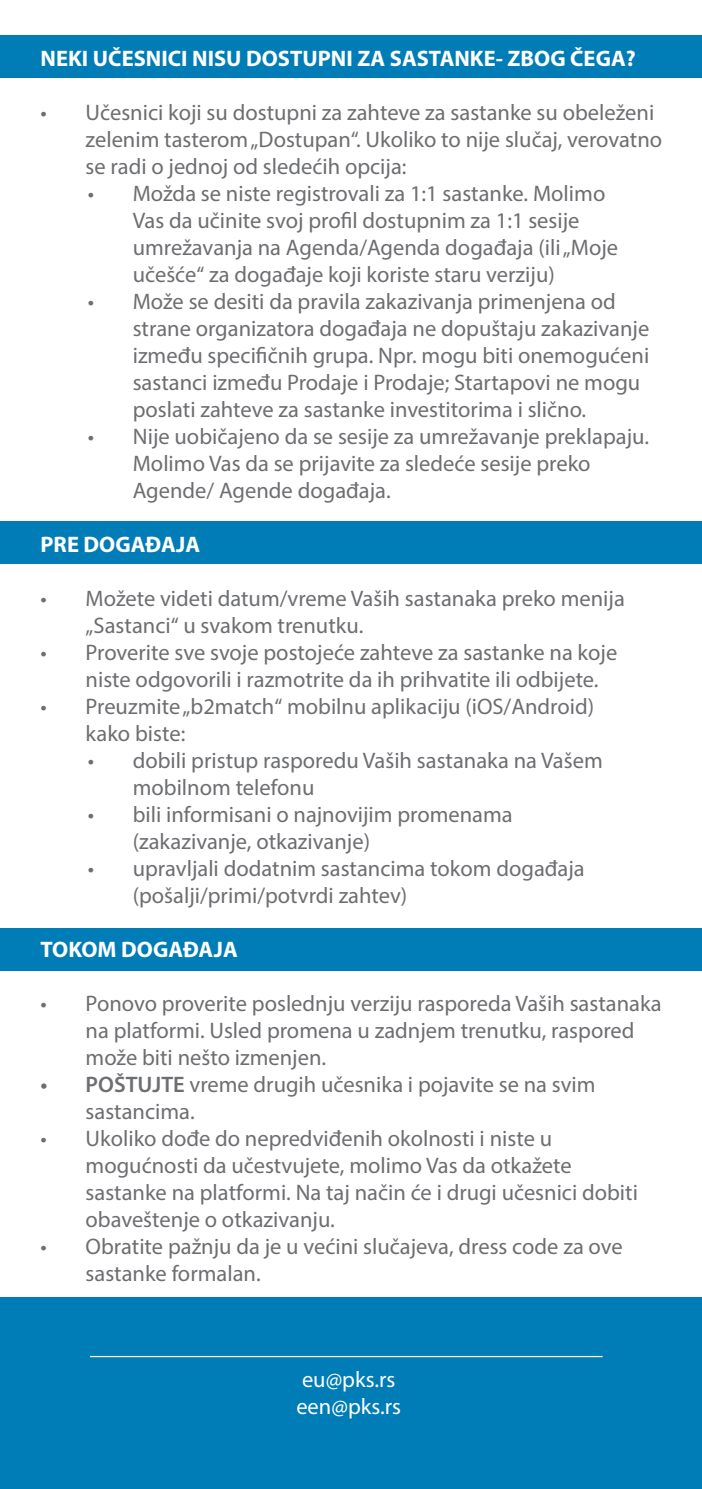
<style>
.page{position:relative;width:702px;height:1489px;background:#fff}
.page>*{position:absolute;margin:0;border:0;box-sizing:border-box;transform-origin:0 0}
.t1{font:22.5px/27px "Myriad Pro";color:#6d6e71}
.t2{font:700 22.5px "Myriad Pro";color:#fff}
.t3{font:22.5px/27px "Myriad Pro";color:#fff}
.s1{font-weight:600}
</style>
<div class="page">
<div style="left:0;top:35px;width:702px;height:43px;background:#007db6"></div>
<div style="left:0;top:521px;width:702px;height:42px;background:#007db6"></div>
<div style="left:0;top:928px;width:702px;height:43px;background:#007db6"></div>
<div style="left:0;top:1297px;width:702px;height:191px;background:#007db6"></div>
<hr style="left:90px;top:1355px;width:512px;height:1px;background:#fff">
<p class="t2" style="left:41px;top:44px;width:596px">NEKI UČESNICI NISU DOSTUPNI ZA SASTANKE- ZBOG ČEGA?</p>
<p class="t1" style="left:86px;top:98px;width:578px;text-indent:-45px">• Učesnici koji su dostupni za zahteve za sastanke su obeleženi zelenim tasterom „Dostupan“. Ukoliko to nije slučaj, verovatno se radi o jednoj od sledećih opcija:</p>
<p class="t1" style="left:133px;top:179px;width:487px;text-indent:-45px">• Možda se niste registrovali za 1:1 sastanke. Molimo Vas da učinite svoj profil dostupnim za 1:1 sesije umrežavanja na Agenda/Agenda događaja (ili „Moje učešće“ za događaje koji koriste staru verziju)</p>
<p class="t1" style="left:133px;top:287px;width:518px;text-indent:-45px">• Može se desiti da pravila zakazivanja primenjena od strane organizatora događaja ne dopuštaju zakazivanje između specifičnih grupa. Npr. mogu biti onemogućeni sastanci između Prodaje i Prodaje; Startapovi ne mogu poslati zahteve za sastanke investitorima i slično.</p>
<p class="t1" style="left:133px;top:422px;width:517px;text-indent:-45px">• Nije uobičajeno da se sesije za umrežavanje preklapaju.<br>Molimo Vas da se prijavite za sledeće sesije preko<br>Agende/ Agende događaja.</p>
<p class="t2" style="left:41px;top:530px;width:161px">PRE DOGAĐAJA</p>
<p class="t1" style="left:86px;top:584px;width:540px;text-indent:-45px">• Možete videti datum/vreme Vaših sastanaka preko menija „Sastanci“ u svakom trenutku.</p>
<p class="t1" style="left:86px;top:638px;width:533px;text-indent:-45px">• Proverite sve svoje postojeće zahteve za sastanke na koje niste odgovorili i razmotrite da ih prihvatite ili odbijete.</p>
<p class="t1" style="left:86px;top:692px;width:510px;text-indent:-45px">• Preuzmite „b2match“ mobilnu aplikaciju (iOS/Android) kako biste:</p>
<p class="t1" style="left:133px;top:746px;width:471px;text-indent:-45px">• dobili pristup rasporedu Vaših sastanaka na Vašem mobilnom telefonu</p>
<p class="t1" style="left:133px;top:800px;width:381px;text-indent:-45px">• bili informisani o najnovijim promenama (zakazivanje, otkazivanje)</p>
<p class="t1" style="left:133px;top:854px;width:453px;text-indent:-45px">• upravljali dodatnim sastancima tokom događaja (pošalji/primi/potvrdi zahtev)</p>
<p class="t2" style="left:41px;top:935px;width:199px">TOKOM DOGAĐAJA</p>
<p class="t1" style="left:86px;top:989px;width:577px;text-indent:-45px">• Ponovo proverite poslednju verziju rasporeda Vaših sastanaka na platformi. Usled promena u zadnjem trenutku, raspored može biti nešto izmenjen.</p>
<p class="t1" style="left:86px;top:1070px;width:511px;text-indent:-45px"><span class="s1">• POŠTUJTE</span> vreme drugih učesnika i pojavite se na svim sastancima.</p>
<p class="t1" style="left:86px;top:1124px;width:554px;text-indent:-45px">• Ukoliko dođe do nepredviđenih okolnosti i niste u mogućnosti da učestvujete, molimo Vas da otkažete sastanke na platformi. Na taj način će i drugi učesnici dobiti obaveštenje o otkazivanju.</p>
<p class="t1" style="left:86px;top:1232px;width:538px;text-indent:-45px">• Obratite pažnju da je u većini slučajeva, dress code za ove sastanke formalan.</p>
<p class="t3" style="left:296px;top:1365px;width:106px">eu@pks.rs een@pks.rs</p>
</div>
